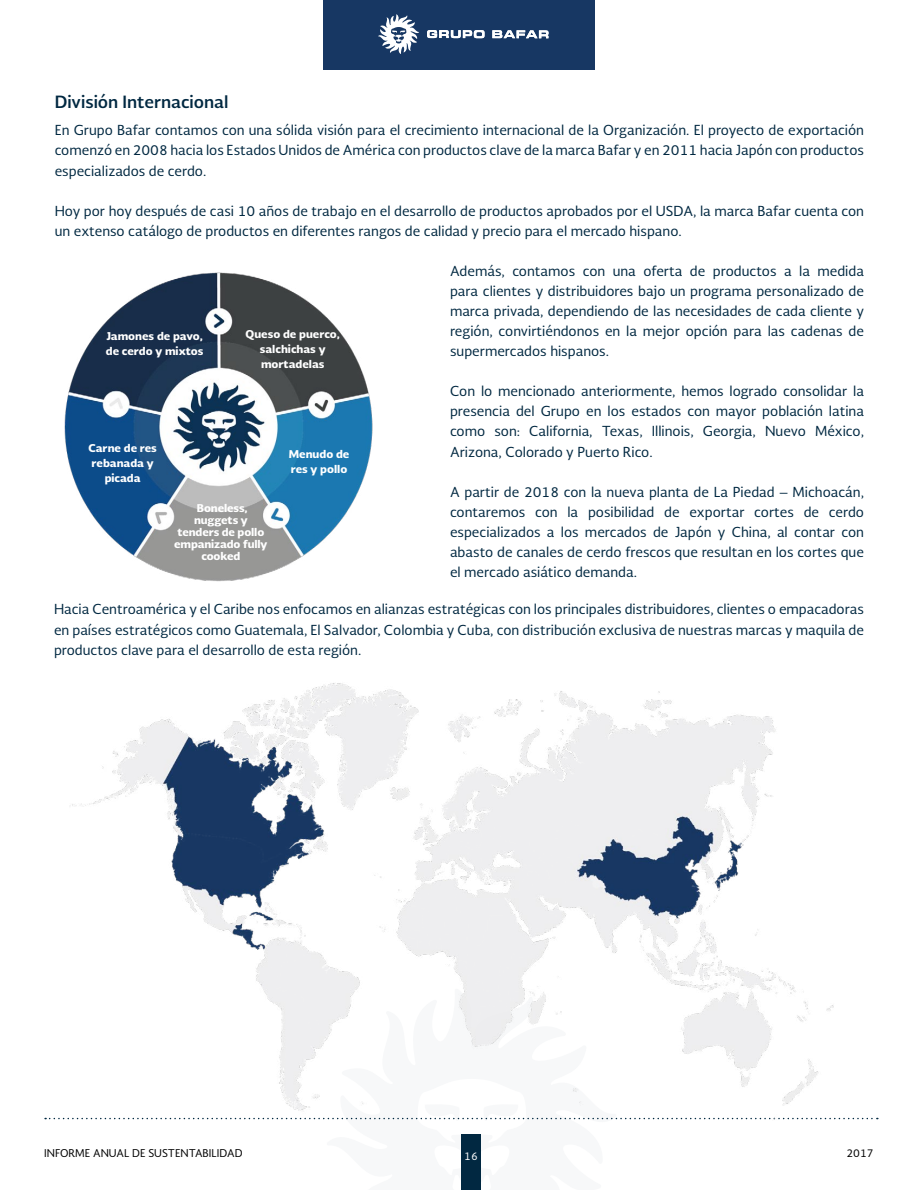
<style>
.page{position:relative;width:918px;height:1190px;background:#fff}
.page>*{position:absolute;margin:0;border:0;box-sizing:border-box;transform-origin:0 0}
.t1{font:700 16.5px "Soberana Sans";color:#012841}
.t2{font:13.5px/20.1px "Soberana Sans";color:#012841;text-align:justify}
.t3{font:900 10.5px/15px "Soberana Sans";color:#fff;text-align:center}
.t4{font:10.5px "Soberana Sans";color:#000}
.t5{font:10.5px "Soberana Sans";color:#fff}
</style>
<div class="page">
<div style="left:323px;top:0;width:272px;height:69px;background:#173763"></div>
<div style="left:461px;top:1134px;width:20px;height:56px;background:#012841"></div>
<svg style="left:378px;top:14px;width:41px;height:40px"></svg>
<svg style="left:427px;top:30px;width:58px;height:8px"></svg>
<svg style="left:492px;top:30px;width:57px;height:8px"></svg>
<svg style="left:45px;top:1117px;width:833px;height:3px"></svg>
<img style="left:64px;top:272px;width:309px;height:310px">
<img style="left:69px;top:683px;width:768px;height:437px">
<p class="t1" style="left:55px;top:90px;width:175px">División Internacional</p>
<p class="t2" style="left:55px;top:120px;width:811px">En Grupo Bafar contamos con una sólida visión para el crecimiento internacional de la Organización. El proyecto de exportación comenzó en 2008 hacia los Estados Unidos de América con productos clave de la marca Bafar y en 2011 hacia Japón con productos especializados de cerdo.</p>
<p class="t2" style="left:55px;top:200px;width:811px">Hoy por hoy después de casi 10 años de trabajo en el desarrollo de productos aprobados por el USDA, la marca Bafar cuenta con un extenso catálogo de productos en diferentes rangos de calidad y precio para el mercado hispano.</p>
<p class="t3" style="left:106px;top:328px;width:99px;text-align:left">Jamones de pavo, de cerdo y mixtos</p>
<p class="t3" style="left:246px;top:326px;width:96px">Queso de puerco, salchichas y mortadelas</p>
<p class="t3" style="left:88px;top:440px;width:70px">Carne de res rebanada y picada</p>
<p class="t3" style="left:174px;top:501px;width:95px;line-height:12px">Boneless, nuggets y tenders de pollo empanizado fully cooked</p>
<p class="t3" style="left:289px;top:446px;width:62px;text-align:left">Menudo de res y pollo</p>
<p class="t2" style="left:450px;top:260px;width:416px">Además, contamos con una oferta de productos a la medida para clientes y distribuidores bajo un programa personalizado de marca privada, dependiendo de las necesidades de cada cliente y región, convirtiéndonos en la mejor opción para las cadenas de supermercados hispanos.</p>
<p class="t2" style="left:450px;top:381px;width:416px">Con lo mencionado anteriormente, hemos logrado consolidar la presencia del Grupo en los estados con mayor población latina como son: California, Texas, Illinois, Georgia, Nuevo México, Arizona, Colorado y Puerto Rico.</p>
<p class="t2" style="left:450px;top:481px;width:416px">A partir de 2018 con la nueva planta de La Piedad – Michoacán, contaremos con la posibilidad de exportar cortes de cerdo especializados a los mercados de Japón y China, al contar con abasto de canales de cerdo frescos que resultan en los cortes que el mercado asiático demanda.</p>
<p class="t2" style="left:54px;top:599px;width:812px">Hacia Centroamérica y el Caribe nos enfocamos en alianzas estratégicas con los principales distribuidores, clientes o empacadoras en países estratégicos como Guatemala, El Salvador, Colombia y Cuba, con distribución exclusiva de nuestras marcas y maquila de productos clave para el desarrollo de esta región.</p>
<p class="t4" style="left:44px;top:1146px;width:200px">INFORME ANUAL DE SUSTENTABILIDAD</p>
<p class="t5" style="left:464px;top:1148px;width:15px">16</p>
<p class="t4" style="left:846px;top:1146px;width:29px">2017</p>
</div>
